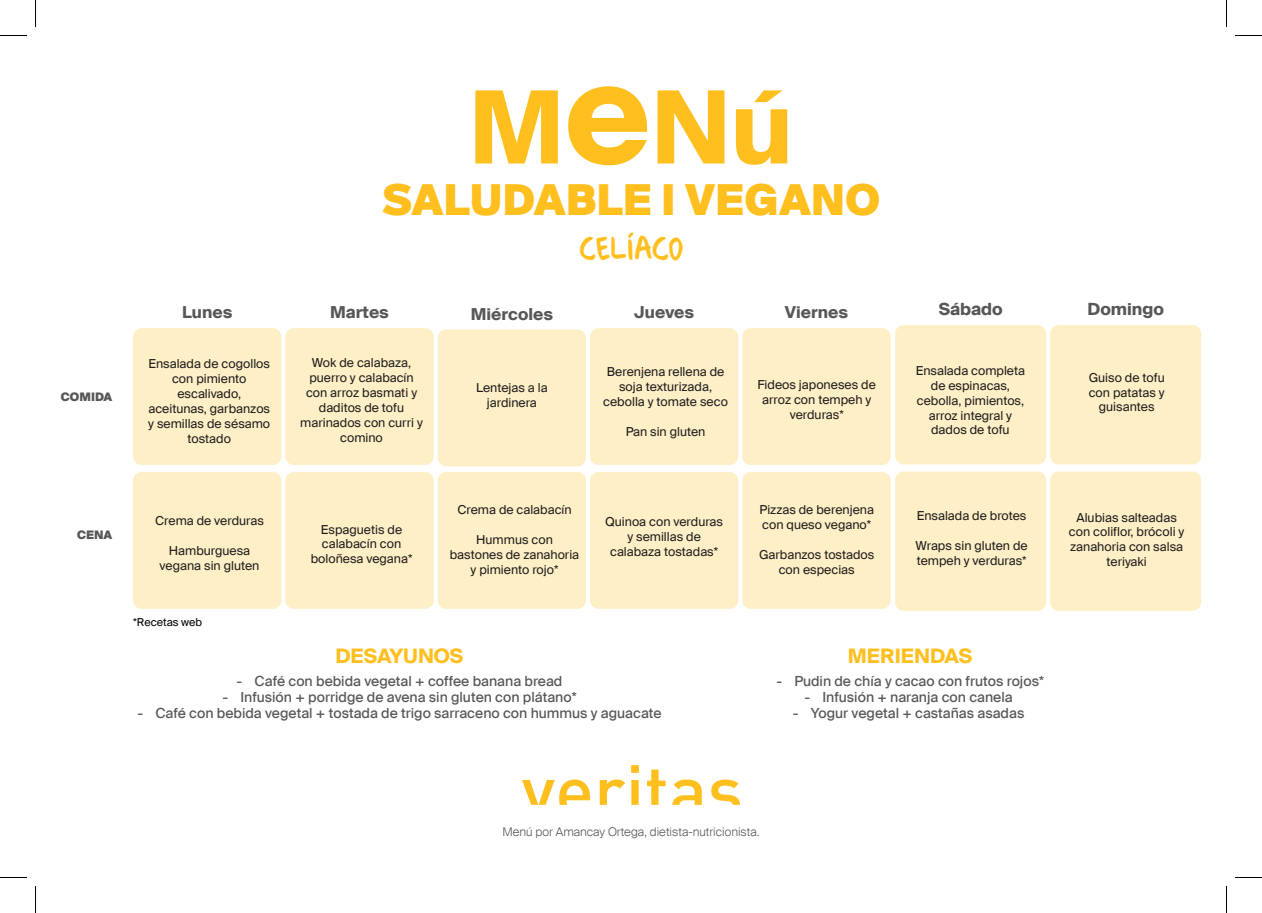
<style>
.page{position:relative;width:1262px;height:913px;background:#fff}
.page>*{position:absolute;margin:0;border:0;box-sizing:border-box;transform-origin:0 0}
.t1{font:700 100.8px "Suisse Intl";color:#ffbf1f}
.t2{font:900 42.9px "Suisse Intl";color:#ffbf1f}
.t3{font:39.4px "Veritas Notes";letter-spacing:-.03em;color:#ffbf1f}
.t4{font:700 20.1px "Suisse Intl";color:#ffbf1f}
.t5{font:700 16.9px "Suisse Intl";color:#575756}
.t6{font:700 16.6px "Suisse Intl";color:#575756}
.t7{font:14px "Suisse Intl";color:#575756}
.t8{font:12.4px/14.9px "Suisse Intl";color:#1d1d1b;text-align:center}
.t9{font:300 12px "Suisse Intl";color:#575756}
.t10{font:900 11.8px "Suisse Intl";color:#575756}
.t11{font:11px "Suisse Intl";color:#000}
.s1{font-size:139.4px}
</style>
<div class="page">
<svg style="left:522px;top:765px;width:218px;height:40px"></svg>
<div style="left:133px;top:472px;width:148px;height:137px;background:#ffefc7;border-radius:9px"></div>
<div style="left:133px;top:328px;width:148px;height:137px;background:#ffefc7;border-radius:9px"></div>
<div style="left:285px;top:472px;width:149px;height:137px;background:#ffefc7;border-radius:9px"></div>
<div style="left:285px;top:328px;width:149px;height:137px;background:#ffefc7;border-radius:9px"></div>
<div style="left:438px;top:472px;width:148px;height:137px;background:#ffefc7;border-radius:9px"></div>
<div style="left:438px;top:329px;width:148px;height:137px;background:#ffefc7;border-radius:9px"></div>
<div style="left:590px;top:472px;width:148px;height:137px;background:#ffefc7;border-radius:9px"></div>
<div style="left:590px;top:328px;width:148px;height:137px;background:#ffefc7;border-radius:9px"></div>
<div style="left:742px;top:472px;width:148px;height:137px;background:#ffefc7;border-radius:9px"></div>
<div style="left:742px;top:328px;width:148px;height:137px;background:#ffefc7;border-radius:9px"></div>
<div style="left:895px;top:471px;width:151px;height:140px;background:#ffefc7;border-radius:9px"></div>
<div style="left:895px;top:325px;width:151px;height:139px;background:#ffefc7;border-radius:9px"></div>
<div style="left:1050px;top:471px;width:151px;height:140px;background:#ffefc7;border-radius:9px"></div>
<div style="left:1050px;top:325px;width:151px;height:139px;background:#ffefc7;border-radius:9px"></div>
<svg style="left:0;top:35px;width:27px;height:1px"></svg>
<svg style="left:1235px;top:35px;width:27px;height:1px"></svg>
<svg style="left:0;top:877px;width:27px;height:1px"></svg>
<svg style="left:1235px;top:877px;width:27px;height:1px"></svg>
<svg style="left:35px;top:0;width:1px;height:27px"></svg>
<svg style="left:35px;top:886px;width:1px;height:27px"></svg>
<svg style="left:1226px;top:0;width:1px;height:27px"></svg>
<svg style="left:1226px;top:886px;width:1px;height:27px"></svg>
<p class="t10" style="left:61px;top:390px;width:53px">COMIDA</p>
<h3 class="t6" style="left:182px;top:303px;width:52px">Lunes</h3>
<p class="t8" style="left:148px;top:357px;width:123px">Ensalada de cogollos con pimiento escalivado, aceitunas, garbanzos y semillas de sésamo tostado</p>
<h1 class="t1" style="left:469px;top:70px;width:326px">M<span class="s1">e</span>Nú</h1>
<h2 class="t2" style="left:382px;top:175px;width:499px">SALUDABLE I VEGANO</h2>
<h3 class="t6" style="left:330px;top:303px;width:60px">Martes</h3>
<p class="t8" style="left:300px;top:356px;width:124px">Wok de calabaza, puerro y calabacín con arroz basmati y daditos de tofu marinados con curri y comino</p>
<h3 class="t6" style="left:471px;top:304px;width:84px">Miércoles</h3>
<p class="t8" style="left:476px;top:380px;width:73px">Lentejas a la jardinera</p>
<h3 class="t3" style="left:579px;top:229px;width:107px">CELÍACO</h3>
<h3 class="t6" style="left:634px;top:303px;width:61px">Jueves</h3>
<p class="t8" style="left:603px;top:364px;width:126px">Berenjena rellena de soja texturizada, cebolla y tomate seco</p>
<p class="t8" style="left:626px;top:424px;width:81px">Pan sin gluten</p>
<h3 class="t6" style="left:785px;top:303px;width:65px">Viernes</h3>
<p class="t8" style="left:757px;top:377px;width:120px">Fideos japoneses de arroz con tempeh y verduras*</p>
<h3 class="t5" style="left:938px;top:299px;width:65px">Sábado</h3>
<p class="t8" style="left:915px;top:363px;width:111px">Ensalada completa de espinacas, cebolla, pimientos, arroz integral y dados de tofu</p>
<p class="t10" style="left:77px;top:528px;width:37px">CENA</p>
<p class="t8" style="left:155px;top:513px;width:110px">Crema de verduras</p>
<p class="t8" style="left:160px;top:543px;width:101px">Hamburguesa vegana sin gluten</p>
<p class="t11" style="left:133px;top:615px;width:71px">*Recetas web</p>
<p class="t8" style="left:311px;top:522px;width:103px">Espaguetis de calabacín con boloñesa vegana*</p>
<p class="t8" style="left:457px;top:502px;width:116px">Crema de calabacín</p>
<p class="t8" style="left:450px;top:532px;width:131px">Hummus con bastones de zanahoria y pimiento rojo*</p>
<p class="t8" style="left:605px;top:514px;width:119px">Quinoa con verduras y semillas de calabaza tostadas*</p>
<h3 class="t4" style="left:335px;top:645px;width:129px">DESAYUNOS</h3>
<p class="t7" style="left:237px;top:673px;width:327px">- Café con bebida vegetal + coffee banana bread</p>
<p class="t7" style="left:222px;top:689px;width:356px">- Infusión + porridge de avena sin gluten con plátano*</p>
<p class="t7" style="left:137px;top:705px;width:526px">- Café con bebida vegetal + tostada de trigo sarraceno con hummus y aguacate</p>
<p class="t8" style="left:759px;top:502px;width:116px;text-align:left">Pizzas de berenjena con queso vegano*</p>
<p class="t8" style="left:759px;top:547px;width:117px">Garbanzos tostados con especias</p>
<p class="t8" style="left:916px;top:508px;width:111px">Ensalada de brotes</p>
<p class="t8" style="left:915px;top:538px;width:114px;text-align:left">Wraps sin gluten de tempeh y verduras*</p>
<h3 class="t4" style="left:848px;top:645px;width:126px">MERIENDAS</h3>
<p class="t7" style="left:776px;top:673px;width:269px">- Pudin de chía y cacao con frutos rojos*</p>
<p class="t7" style="left:804px;top:689px;width:210px">- Infusión + naranja con canela</p>
<p class="t7" style="left:792px;top:705px;width:233px">- Yogur vegetal + castañas asadas</p>
<h3 class="t5" style="left:1087px;top:299px;width:78px">Domingo</h3>
<p class="t8" style="left:1088px;top:370px;width:78px">Guiso de tofu con patatas y guisantes</p>
<p class="t8" style="left:1069px;top:510px;width:117px">Alubias salteadas con coliflor, brócoli y zanahoria con salsa teriyaki</p>
<p class="t9" style="left:502px;top:825px;width:259px">Menú por Amancay Ortega, dietista-nutricionista.</p>
</div>
